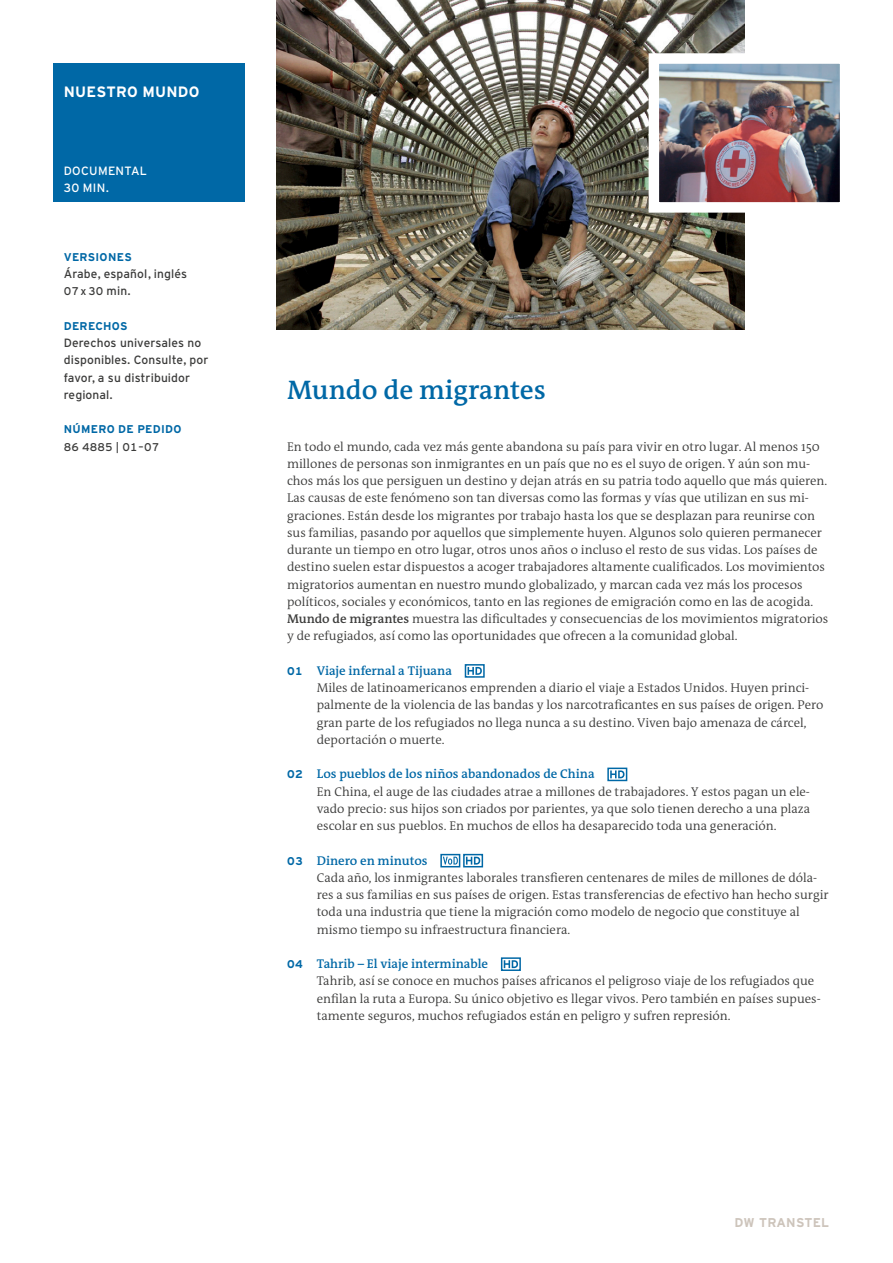
<style>
.page{position:relative;width:893px;height:1263px;background:#fff}
.page>*{position:absolute;margin:0;border:0;box-sizing:border-box;transform-origin:0 0}
.Headline_S{font:600 27px "DW The Antiqua B W6";color:#0068a6}
.Titel_Kategorie{font:700 15px "Interstate DW";letter-spacing:.015em;color:#fff}
.Copy_E_Einzug{font:300 12.75px/17.2px "DW The Antiqua B W4";color:#3b3b3a}
.Copy_S{font:300 12.75px/17.2px "DW The Antiqua B W4";color:#3b3b3a}
.Sub_E{font:600 12.75px "DW The Antiqua B W6";color:#0068a6}
.t1{font:700 12.75px "Interstate DW Line";letter-spacing:.02em;color:#cdc4bb}
.Bestellinfo{font:12px/17.2px "Interstate DW";letter-spacing:.01em;color:#3b3b3a}
.Titel_Sendeformat{font:12px "Interstate DW";letter-spacing:.025em;color:#fff}
.Sub_Versal_S{font:700 11.25px "Interstate DW";letter-spacing:.025em;color:#0068a6}
.Bestellnummer_Inhalt{font:11.25px "Interstate DW Line";letter-spacing:.01em;color:#3b3b3a}
.Bestellinfo-2{font:11.25px "Interstate DW Line";color:#3b3b3a}
.s1{font-size:12px}
.s2{font-family:"DW The Antiqua B W6";font-weight:600}
.s3{font-family:"Interstate DW Line";font-weight:700;font-size:11.25px}
</style>
<div class="page">
<div style="left:53px;top:64px;width:191px;height:138px;background:#0068a6"></div>
<img style="left:276px;top:0;width:468px;height:330px">
<img style="left:643px;top:48px;width:197px;height:170px">
<svg style="left:465px;top:664px;width:20px;height:14px"></svg>
<svg style="left:468px;top:667px;width:14px;height:8px"></svg>
<svg style="left:607px;top:768px;width:20px;height:13px"></svg>
<svg style="left:610px;top:770px;width:14px;height:8px"></svg>
<svg style="left:440px;top:854px;width:20px;height:13px"></svg>
<svg style="left:443px;top:857px;width:15px;height:8px"></svg>
<svg style="left:463px;top:854px;width:20px;height:13px"></svg>
<svg style="left:466px;top:857px;width:14px;height:7px"></svg>
<svg style="left:501px;top:957px;width:20px;height:14px"></svg>
<svg style="left:504px;top:960px;width:14px;height:8px"></svg>
<p class="Titel_Kategorie" style="left:64px;top:83px;width:137px">NUESTRO MUNDO</p>
<p class="Titel_Sendeformat" style="left:64px;top:164px;width:85px">DOCUMENTAL</p>
<p class="Titel_Sendeformat" style="left:64px;top:181px;width:47px">30 MIN.</p>
<p class="Sub_Versal_S" style="left:64px;top:251px;width:69px">VERSIONES</p>
<p class="Bestellinfo" style="left:64px;top:265px;width:125px">Árabe, español, inglés</p>
<p class="Bestellinfo-2" style="left:64px;top:285px;width:68px">07 x 30 <span class="s1">min.</span></p>
<p class="Sub_Versal_S" style="left:64px;top:320px;width:65px">DERECHOS</p>
<p class="Bestellinfo" style="left:64px;top:334px;width:146px">Derechos universales no disponibles. Consulte, por favor, a su distribuidor regional.</p>
<p class="Sub_Versal_S" style="left:64px;top:423px;width:119px">NÚMERO DE PEDIDO</p>
<p class="Bestellnummer_Inhalt" style="left:64px;top:440px;width:97px">86 4885 | 01–07</p>
<p class="Headline_S" style="left:287px;top:372px;width:260px">Mundo de migrantes</p>
<p class="Copy_S" style="left:287px;top:438px;width:543px">En todo el mundo, cada vez más gente abandona su país para vivir en otro lugar. Al menos 150 millones de personas son inmigrantes en un país que no es el suyo de origen. Y aún son mu&shy;chos más los que persiguen un destino y dejan atrás en su patria todo aquello que más quieren.<br>Las causas de este fenómeno son tan diversas como las formas y vías que utilizan en sus mi&shy;graciones. Están desde los migrantes por trabajo hasta los que se desplazan para reunirse con sus familias, pasando por aquellos que simplemente huyen. Algunos solo quieren permanecer durante un tiempo en otro lugar, otros unos años o incluso el resto de sus vidas. Los países de destino suelen estar dispuestos a acoger trabajadores altamente cualificados. Los movimientos migratorios aumentan en nuestro mundo globalizado, y marcan cada vez más los procesos políticos, sociales y económicos, tanto en las regiones de emigración como en las de acogida.<br><span class="s2">Mundo de migrantes</span> muestra las dificultades y consecuencias de los movimientos migratorios y de refugiados, así como las oportunidades que ofrecen a la comunidad global.</p>
<p class="Sub_E" style="left:287px;top:662px;width:166px"><span class="s3">01</span> Viaje infernal a Tijuana</p>
<p class="Copy_E_Einzug" style="left:317px;top:679px;width:508px">Miles de latinoamericanos emprenden a diario el viaje a Estados Unidos. Huyen princi&shy;palmente de la violencia de las bandas y los narcotraficantes en sus países de origen. Pero gran parte de los refugiados no llega nunca a su destino. Viven bajo amenaza de cárcel, deportación o muerte.</p>
<p class="Sub_E" style="left:287px;top:766px;width:309px"><span class="s3">02</span> Los pueblos de los niños abandonados de China</p>
<p class="Copy_E_Einzug" style="left:317px;top:783px;width:495px;text-align:justify">En China, el auge de las ciudades atrae a millones de trabajadores. Y estos pagan un ele&shy;vado precio: sus hijos son criados por parientes, ya que solo tienen derecho a una plaza escolar en sus pueblos. En muchos de ellos ha desaparecido toda una generación.</p>
<p class="Sub_E" style="left:287px;top:852px;width:142px"><span class="s3">03</span> Dinero en minutos</p>
<p class="Copy_E_Einzug" style="left:317px;top:869px;width:513px">Cada año, los inmigrantes laborales transfieren centenares de miles de millones de dóla&shy;res a sus familias en sus países de origen. Estas transferencias de efectivo han hecho surgir toda una industria que tiene la migración como modelo de negocio que constituye al mismo tiempo su infraestructura financiera.</p>
<p class="Sub_E" style="left:287px;top:956px;width:203px"><span class="s3">04</span> Tahrib – El viaje interminable</p>
<p class="Copy_E_Einzug" style="left:317px;top:972px;width:505px">Tahrib, así se conoce en muchos países africanos el peligroso viaje de los refugiados que enfilan la ruta a Europa. Su único objetivo es llegar vivos. Pero también en países supues&shy;tamente seguros, muchos refugiados están en peligro y sufren represión.</p>
<p class="t1" style="left:735px;top:1215px;width:96px">DW TRANSTEL</p>
</div>
